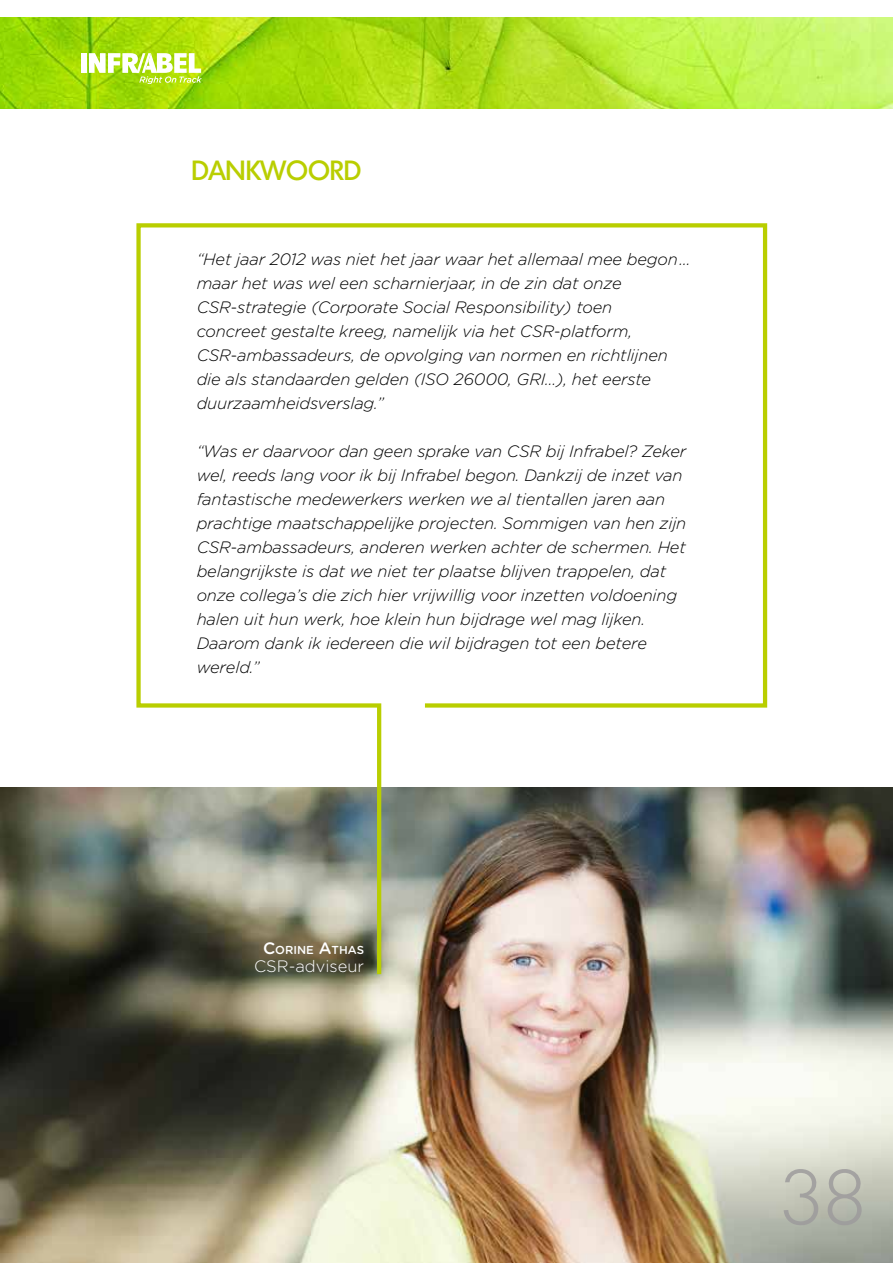
<style>
.page{position:relative;width:893px;height:1263px;background:#fff}
.page>*{position:absolute;margin:0;border:0;box-sizing:border-box;transform-origin:0 0}
.t1{font:300 75px "Montreal";color:#9d9b9c}
.t2{font:500 27px "Montreal";color:#b9ce00}
.t3{font:italic 300 16.5px/24px "Gotham Rounded";letter-spacing:-.01em;color:#000}
.t4{font:300 16.5px "Gotham Rounded";color:#fff}
.t5{font:500 11.55px "Gotham Rounded";color:#fff}
.s1{font-size:16.5px}
</style>
<div class="page">
<img style="left:0;top:17px;width:893px;height:91px">
<img style="left:0;top:788px;width:893px;height:475px">
<svg style="left:134px;top:223px;width:635px;height:755px"></svg>
<div style="left:81px;top:53px;width:5px;height:20px;background:#fff"></div>
<svg style="left:89px;top:53px;width:113px;height:31px"></svg>
<h2 class="t2" style="left:191px;top:154px;width:172px">DANKWOORD</h2>
<p class="t3" style="left:197px;top:247px;width:496px">“Het jaar 2012 was niet het jaar waar het allemaal mee begon... maar het was wel een scharnierjaar, in de zin dat onze CSR-strategie (Corporate Social Responsibility) toen<br>concreet gestalte kreeg, namelijk via het CSR-platform, CSR-ambassadeurs, de opvolging van normen en richtlijnen die als standaarden gelden (ISO 26000, GRI…), het eerste duurzaamheidsverslag.”</p>
<p class="t3" style="left:197px;top:439px;width:491px">“Was er daarvoor dan geen sprake van CSR bij Infrabel? Zeker wel, reeds lang voor ik bij Infrabel begon. Dankzij de inzet van fantastische medewerkers werken we al tientallen jaren aan prachtige maatschappelijke projecten. Sommigen van hen zijn CSR-ambassadeurs, anderen werken achter de schermen. Het belangrijkste is dat we niet ter plaatse blijven trappelen, dat onze collega’s die zich hier vrijwillig voor inzetten voldoening halen uit hun werk, hoe klein hun bijdrage wel mag lijken.<br>Daarom dank ik iedereen die wil bijdragen tot een betere wereld.”</p>
<p class="t5" style="left:263px;top:942px;width:103px"><span class="s1">C</span>ORINE <span class="s1">A</span>THAS</p>
<p class="t4" style="left:254px;top:955px;width:112px">CSR-adviseur</p>
<h1 class="t1" style="left:779px;top:1154px;width:89px">38</h1>
</div>
